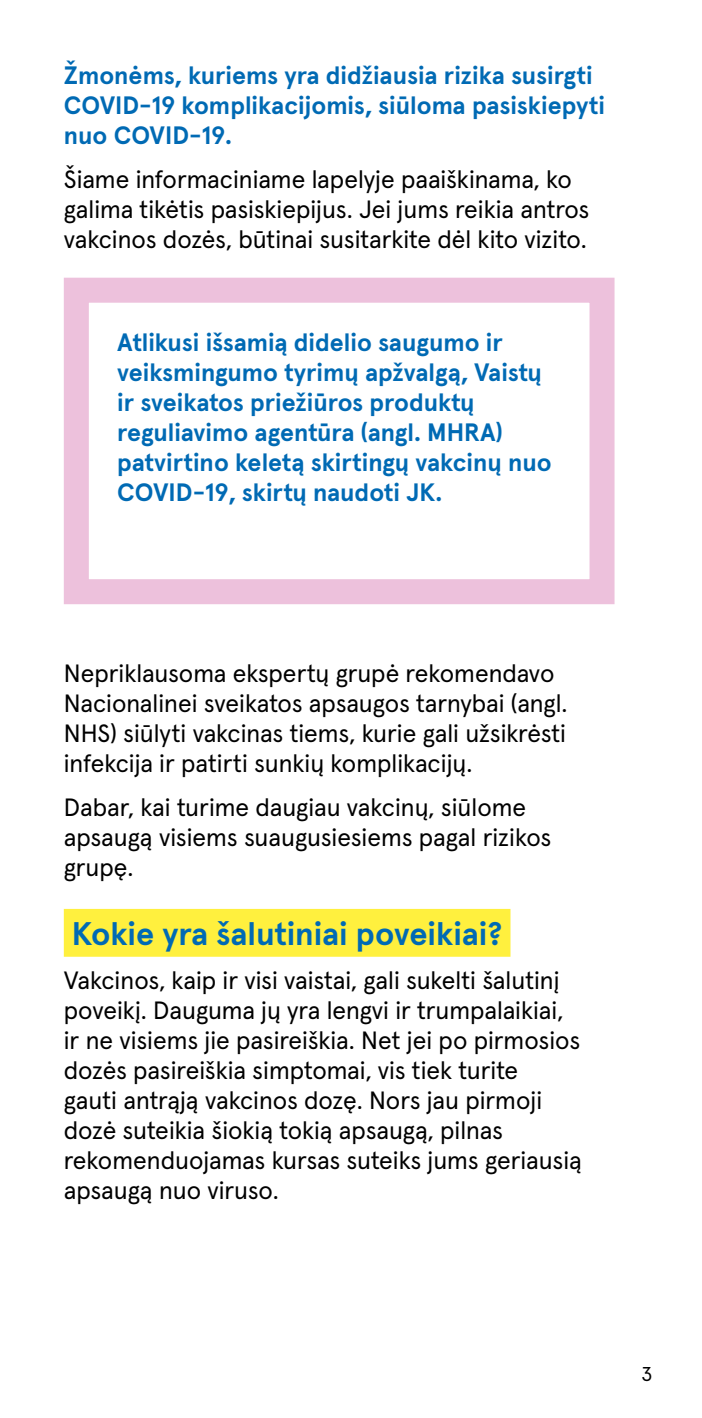
<style>
.page{position:relative;width:702px;height:1418px;background:#fff}
.page>*{position:absolute;margin:0;border:0;box-sizing:border-box;transform-origin:0 0}
.t1{font:700 32.5px "Apercu Pro";color:#006ab4}
.t2{font:25px/30px "Apercu Pro";color:#000}
.t3{font:700 25px/30px "Apercu Pro";color:#006ab4}
.t4{font:20px "Apercu Pro";color:#000}
</style>
<div class="page">
<div style="left:64px;top:908px;width:446px;height:48px;background:#fff03e"></div>
<div style="left:64px;top:278px;width:550px;height:326px;border:25px solid #edc1dc"></div>
<p class="t3" style="left:64px;top:58px;width:542px">Žmonėms, kuriems yra didžiausia rizika susirgti<br>COVID-19 komplikacijomis, siūloma pasiskiepyti nuo COVID-19.</p>
<p class="t2" style="left:64px;top:162px;width:527px">Šiame informaciniame lapelyje paaiškinama, ko galima tikėtis pasiskiepijus. Jei jums reikia antros vakcinos dozės, būtinai susitarkite dėl kito vizito.</p>
<p class="t3" style="left:117px;top:325px;width:436px">Atlikusi išsamią didelio saugumo ir veiksmingumo tyrimų apžvalgą, Vaistų ir sveikatos priežiūros produktų reguliavimo agentūra (angl. MHRA) patvirtino keletą skirtingų vakcinų nuo COVID-19, skirtų naudoti JK.</p>
<p class="t2" style="left:64px;top:656px;width:505px">Nepriklausoma ekspertų grupė rekomendavo Nacionalinei sveikatos apsaugos tarnybai (angl.<br>NHS) siūlyti vakcinas tiems, kurie gali užsikrėsti infekcija ir patirti sunkių komplikacijų.</p>
<p class="t2" style="left:64px;top:790px;width:489px">Dabar, kai turime daugiau vakcinų, siūlome apsaugą visiems suaugusiesiems pagal rizikos grupę.</p>
<h1 class="t1" style="left:72px;top:908px;width:432px">Kokie yra šalutiniai poveikiai?</h1>
<p class="t2" style="left:64px;top:963px;width:519px">Vakcinos, kaip ir visi vaistai, gali sukelti šalutinį poveikį. Dauguma jų yra lengvi ir trumpalaikiai, ir ne visiems jie pasireiškia. Net jei po pirmosios dozės pasireiškia simptomai, vis tiek turite<br>gauti antrąją vakcinos dozę. Nors jau pirmoji dozė suteikia šiokią tokią apsaugą, pilnas rekomenduojamas kursas suteiks jums geriausią apsaugą nuo viruso.</p>
<p class="t4" style="left:641px;top:1358px;width:12px">3</p>
</div>
